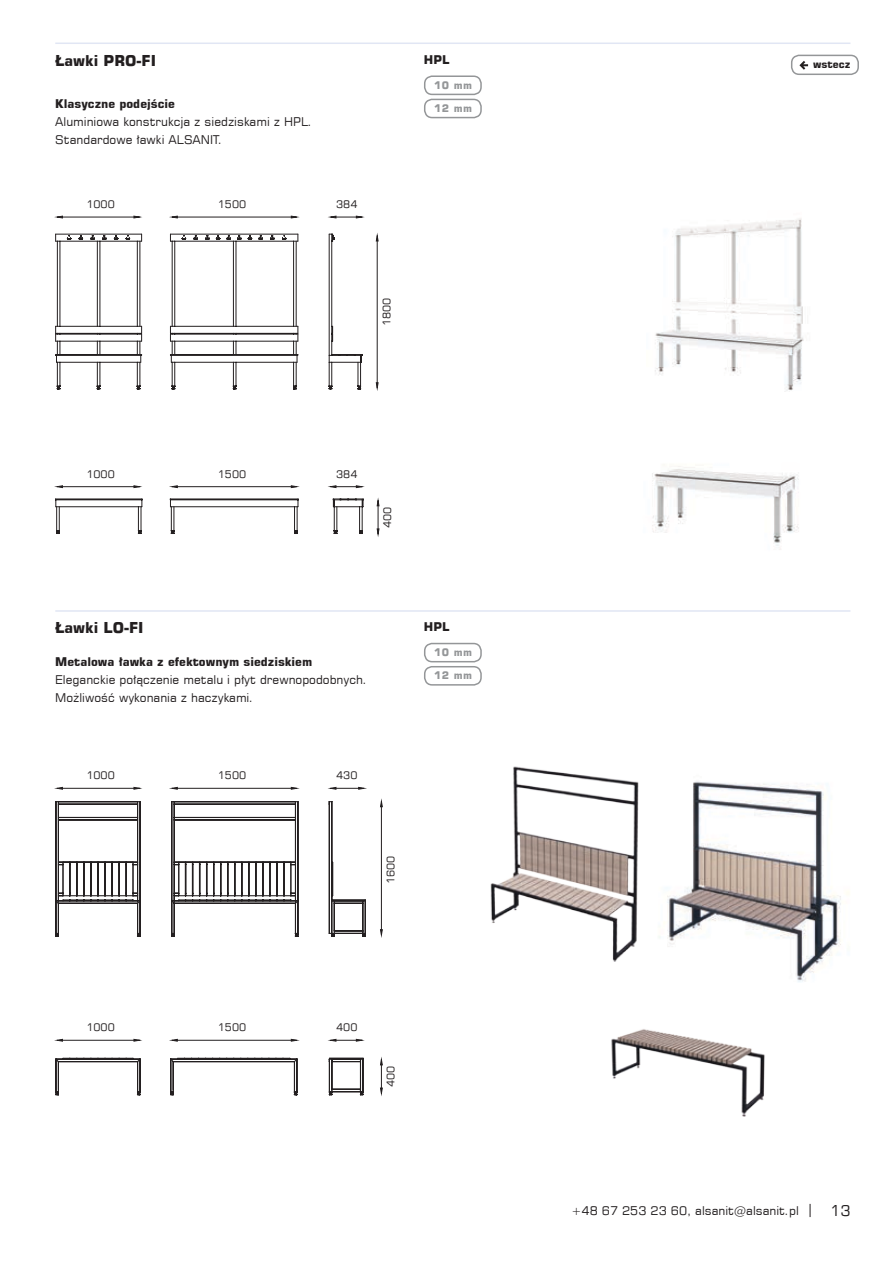
<style>
.page{position:relative;width:893px;height:1263px;background:#fff}
.page>*{position:absolute;margin:0;border:0;box-sizing:border-box;transform-origin:0 0}
.t1{font:700 15px "Square 721 EU";color:#231f20}
.t2{font:15px "Square 721 EU";color:#231f20}
.t3{font:12px/18px "Square 721 EU";color:#231f20}
.t4{font:700 12px "Square 721 EU";color:#231f20}
.t5{font:10.5px "Square 721 EU";color:#231f20}
.t6{font:700 10.5px "Square 721 EU";letter-spacing:.05em;color:#949698}
.t7{font:700 10.5px "Square 721 EU";color:#231f20}
</style>
<div class="page">
<img style="left:655px;top:218px;width:149px;height:173px">
<hr style="left:55px;top:610px;width:795px;height:2px;background:#e1e6f4">
<hr style="left:55px;top:43px;width:795px;height:1px;background:#e1e6f4">
<div style="left:424px;top:75px;width:58px;height:20px;border:2px solid #949698;border-radius:7px"></div>
<div style="left:424px;top:99px;width:58px;height:19px;border:2px solid #949698;border-radius:7px"></div>
<img style="left:652px;top:466px;width:147px;height:84px">
<svg style="left:56px;top:215px;width:7px;height:4px"></svg>
<svg style="left:133px;top:215px;width:7px;height:4px"></svg>
<hr style="left:61px;top:217px;width:79px;height:1px;background:#231f20">
<svg style="left:171px;top:215px;width:7px;height:4px"></svg>
<svg style="left:291px;top:215px;width:6px;height:4px"></svg>
<hr style="left:177px;top:217px;width:119px;height:1px;background:#231f20">
<svg style="left:376px;top:235px;width:3px;height:7px"></svg>
<svg style="left:376px;top:382px;width:3px;height:7px"></svg>
<hr style="left:377px;top:238px;width:1px;height:149px;background:#231f20">
<svg style="left:330px;top:215px;width:32px;height:4px"></svg>
<div style="left:424px;top:643px;width:58px;height:19px;border:2px solid #949698;border-radius:7px"></div>
<div style="left:424px;top:666px;width:58px;height:20px;border:2px solid #949698;border-radius:7px"></div>
<svg style="left:332px;top:498px;width:32px;height:36px"></svg>
<svg style="left:55px;top:498px;width:88px;height:36px"></svg>
<svg style="left:170px;top:498px;width:129px;height:36px"></svg>
<svg style="left:56px;top:485px;width:7px;height:3px"></svg>
<svg style="left:133px;top:485px;width:7px;height:3px"></svg>
<hr style="left:61px;top:486px;width:79px;height:1px;background:#231f20">
<svg style="left:171px;top:485px;width:7px;height:3px"></svg>
<hr style="left:177px;top:486px;width:119px;height:1px;background:#231f20">
<svg style="left:330px;top:485px;width:32px;height:3px"></svg>
<svg style="left:56px;top:787px;width:7px;height:3px"></svg>
<svg style="left:133px;top:787px;width:7px;height:3px"></svg>
<hr style="left:61px;top:788px;width:79px;height:1px;background:#231f20">
<svg style="left:171px;top:787px;width:7px;height:3px"></svg>
<hr style="left:177px;top:788px;width:119px;height:1px;background:#231f20">
<svg style="left:330px;top:787px;width:35px;height:3px"></svg>
<svg style="left:376px;top:528px;width:4px;height:7px"></svg>
<hr style="left:378px;top:500px;width:1px;height:33px;background:#231f20">
<svg style="left:328px;top:233px;width:35px;height:157px"></svg>
<svg style="left:55px;top:233px;width:87px;height:157px"></svg>
<svg style="left:170px;top:233px;width:129px;height:157px"></svg>
<img style="left:490px;top:766px;width:149px;height:196px">
<img style="left:611px;top:1029px;width:154px;height:88px">
<svg style="left:328px;top:801px;width:38px;height:136px"></svg>
<svg style="left:55px;top:801px;width:86px;height:136px"></svg>
<svg style="left:171px;top:801px;width:128px;height:136px"></svg>
<svg style="left:55px;top:1057px;width:86px;height:39px"></svg>
<svg style="left:328px;top:1057px;width:36px;height:39px"></svg>
<svg style="left:170px;top:1057px;width:128px;height:39px"></svg>
<hr style="left:170px;top:1059px;width:1px;height:33px;background:#231f20">
<svg style="left:56px;top:1039px;width:7px;height:3px"></svg>
<svg style="left:133px;top:1039px;width:7px;height:3px"></svg>
<hr style="left:61px;top:1040px;width:79px;height:1px;background:#231f20">
<svg style="left:171px;top:1039px;width:7px;height:3px"></svg>
<hr style="left:177px;top:1040px;width:119px;height:1px;background:#231f20">
<svg style="left:330px;top:1039px;width:32px;height:3px"></svg>
<svg style="left:380px;top:801px;width:3px;height:6px"></svg>
<svg style="left:380px;top:929px;width:3px;height:7px"></svg>
<hr style="left:381px;top:806px;width:1px;height:128px;background:#231f20">
<svg style="left:380px;top:1087px;width:3px;height:7px"></svg>
<hr style="left:381px;top:1059px;width:1px;height:33px;background:#231f20">
<img style="left:659px;top:781px;width:190px;height:201px">
<div style="left:791px;top:55px;width:68px;height:20px;border:2px solid #949698;border-radius:8px"></div>
<svg style="left:799px;top:61px;width:9px;height:9px"></svg>
<svg style="left:810px;top:1204px;width:1px;height:13px"></svg>
<p class="t1" style="left:55px;top:51px;width:102px">Ławki PRO-FI</p>
<p class="t4" style="left:55px;top:96px;width:121px">Klasyczne podejście</p>
<p class="t3" style="left:55px;top:113px;width:258px">Aluminiowa konstrukcja z siedziskami z HPL.<br>Standardowe ławki ALSANIT.</p>
<p class="t5" style="left:86px;top:198px;width:30px">1000</p>
<p class="t5" style="left:218px;top:198px;width:30px">1500</p>
<p class="t5" style="left:336px;top:198px;width:23px">384</p>
<p class="t4" style="left:424px;top:52px;width:27px">HPL</p>
<p class="t6" style="left:434px;top:79px;width:40px">10 mm</p>
<p class="t6" style="left:434px;top:102px;width:40px">12 mm</p>
<p class="t5" style="left:380px;top:326px;width:30px;rotate:-90deg">1800</p>
<p class="t5" style="left:86px;top:467px;width:30px">1000</p>
<p class="t5" style="left:218px;top:467px;width:30px">1500</p>
<p class="t5" style="left:336px;top:467px;width:23px">384</p>
<p class="t5" style="left:381px;top:528px;width:23px;rotate:-90deg">400</p>
<p class="t1" style="left:55px;top:618px;width:90px">Ławki LO-FI</p>
<p class="t4" style="left:55px;top:654px;width:259px">Metalowa ławka z efektownym siedziskiem</p>
<p class="t3" style="left:55px;top:671px;width:313px">Eleganckie połączenie metalu i płyt drewnopodobnych.<br>Możliwość wykonania z haczykami.</p>
<p class="t5" style="left:86px;top:769px;width:30px">1000</p>
<p class="t5" style="left:218px;top:769px;width:30px">1500</p>
<p class="t5" style="left:336px;top:769px;width:23px">430</p>
<p class="t4" style="left:424px;top:619px;width:27px">HPL</p>
<p class="t6" style="left:434px;top:646px;width:40px">10 mm</p>
<p class="t6" style="left:434px;top:669px;width:40px">12 mm</p>
<p class="t5" style="left:384px;top:884px;width:30px;rotate:-90deg">1600</p>
<p class="t5" style="left:86px;top:1021px;width:30px">1000</p>
<p class="t5" style="left:218px;top:1021px;width:30px">1500</p>
<p class="t5" style="left:336px;top:1021px;width:23px">400</p>
<p class="t5" style="left:384px;top:1087px;width:23px;rotate:-90deg">400</p>
<p class="t7" style="left:813px;top:58px;width:39px">wstecz</p>
<p class="t3" style="left:572px;top:1201px;width:229px">+48 67 253 23 60, alsanit@alsanit.pl</p>
<p class="t2" style="left:830px;top:1201px;width:22px">13</p>
</div>
